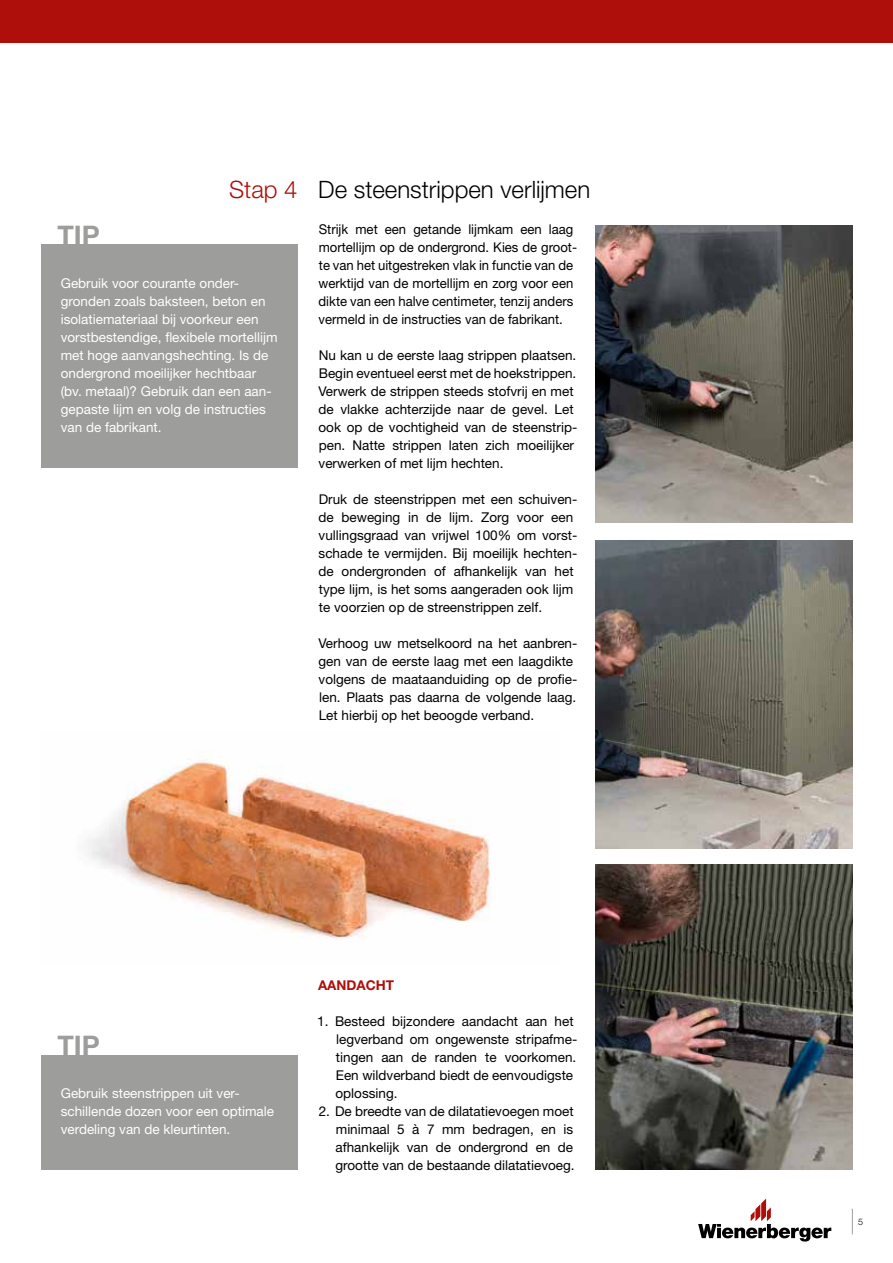
<style>
.page{position:relative;width:893px;height:1263px;background:#fff}
.page>*{position:absolute;margin:0;border:0;box-sizing:border-box;transform-origin:0 0}
.t1{font:700 27px "Helvetica Neue LT Std";color:#9d9d9c}
.t2{font:300 24px "Helvetica Neue LT Std";color:#000}
.t3{font:300 24px "Helvetica Neue LT Std";color:#ae0f0a}
.t4{font:13.5px/18px "Helvetica Neue LT Std";color:#000}
.t5{font:13.5px/18px "Helvetica Neue LT Std";color:#fff}
.t6{font:700 13.5px "Helvetica Neue LT Std";color:#ae0f0a}
.t7{font:300 9px "Helvetica Neue LT Std";color:#000}
</style>
<div class="page">
<svg style="left:852px;top:1209px;width:1px;height:25px"></svg>
<div style="left:0;top:0;width:893px;height:43px;background:#ae0f0a"></div>
<svg style="left:698px;top:1198px;width:133px;height:43px"></svg>
<img style="left:595px;top:225px;width:257px;height:297px">
<img style="left:595px;top:540px;width:257px;height:308px">
<img style="left:595px;top:864px;width:257px;height:305px">
<img style="left:87px;top:759px;width:403px;height:180px">
<div style="left:41px;top:1054px;width:257px;height:115px;background:#9d9d9c"></div>
<div style="left:41px;top:244px;width:257px;height:224px;background:#9d9d9c"></div>
<h1 class="t1" style="left:57px;top:218px;width:44px">TIP</h1>
<h2 class="t3" style="left:229px;top:175px;width:70px">Stap 4</h2>
<p class="t5" style="left:61px;top:274px;width:218px">Gebruik voor courante onder&shy;gronden zoals baksteen, beton en isolatiemateriaal bij voorkeur een vorstbestendige, flexibele mortellijm met hoge aanvangshechting. Is de ondergrond moeilijker hechtbaar (bv. metaal)? Gebruik dan een aan&shy;gepaste lijm en volg de instructies van de fabrikant.</p>
<h2 class="t2" style="left:318px;top:175px;width:274px">De steenstrippen verlijmen</h2>
<p class="t4" style="left:319px;top:220px;width:260px">Strijk met een getande lijmkam een laag mortellijm op de ondergrond. Kies de groot&shy;te van het uitgestreken vlak in functie van de werktijd van de mortellijm en zorg voor een dikte van een halve centimeter, tenzij anders vermeld in de instructies van de fabrikant.</p>
<p class="t4" style="left:318px;top:346px;width:260px">Nu kan u de eerste laag strippen plaatsen.<br>Begin eventueel eerst met de hoekstrippen.<br>Verwerk de strippen steeds stofvrij en met de vlakke achterzijde naar de gevel. Let ook op de vochtigheid van de steenstrip&shy;pen. Natte strippen laten zich moeilijker verwerken of met lijm hechten.</p>
<p class="t4" style="left:319px;top:490px;width:260px">Druk de steenstrippen met een schuiven&shy;de beweging in de lijm. Zorg voor een vullingsgraad van vrijwel 100% om vorst&shy;schade te vermijden. Bij moeilijk hechten&shy;de ondergronden of afhankelijk van het type lijm, is het soms aangeraden ook lijm te voorzien op de streenstrippen zelf.</p>
<p class="t4" style="left:318px;top:634px;width:260px">Verhoog uw metselkoord na het aanbren&shy;gen van de eerste laag met een laagdikte volgens de maataanduiding op de profie&shy;len. Plaats pas daarna de volgende laag.<br>Let hierbij op het beoogde verband.</p>
<h1 class="t1" style="left:57px;top:1028px;width:44px">TIP</h1>
<p class="t5" style="left:61px;top:1084px;width:215px">Gebruik steenstrippen uit ver&shy;schillende dozen voor een optimale verdeling van de kleurtinten.</p>
<p class="t6" style="left:318px;top:977px;width:78px">AANDACHT</p>
<p class="t4" style="left:336px;top:1012px;width:243px;text-indent:-18px">1. Besteed bijzondere aandacht aan het legverband om ongewenste stripafme&shy;tingen aan de randen te voorkomen.<br>Een wildverband biedt de eenvoudigste oplossing.</p>
<p class="t4" style="left:336px;top:1102px;width:241px;text-align:justify;text-indent:-17px">2. De breedte van de dilatatievoegen moet minimaal 5 à 7 mm bedragen, en is afhankelijk van de ondergrond en de grootte van de bestaande dilatatievoeg.</p>
<p class="t7" style="left:858px;top:1216px;width:7px">5</p>
</div>
